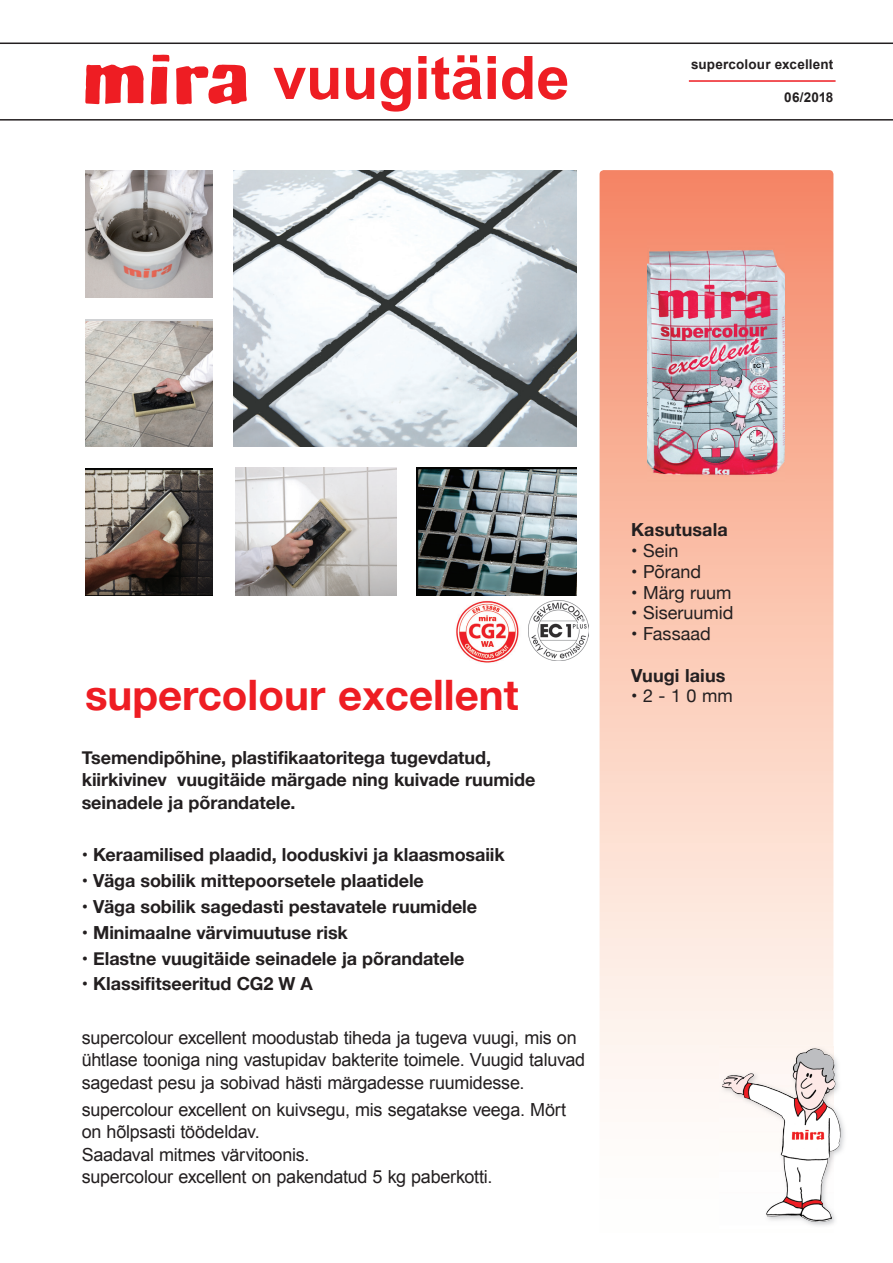
<style>
.page{position:relative;width:893px;height:1263px;background:#fff}
.page>*{position:absolute;margin:0;border:0;box-sizing:border-box;transform-origin:0 0}
.t1{font:700 60px "Arial";letter-spacing:-.01em;color:#ee1d23}
.t2{font:700 42px "Helvetica Neue";color:#ee1d23}
.t3{font:700 18px/22.5px "Helvetica Neue";letter-spacing:-.005em;color:#231f20}
.t4{font:18px/22.5px "Arial";letter-spacing:-.015em;color:#231f20}
.t5{font:18px "Helvetica Neue";color:#231f20}
.t6{font:700 13.5px "Arial";letter-spacing:.01em;color:#231f20}
</style>
<div class="page">
<svg style="left:600px;top:170px;width:233px;height:922px;background:#fac9b7"></svg>
<hr style="left:0;top:119px;width:893px;height:2px;background:#231f20">
<img style="left:720px;top:1046px;width:125px;height:180px">
<img style="left:722px;top:1048px;width:92px;height:50px">
<svg style="left:85px;top:64px;width:59px;height:40px"></svg>
<svg style="left:151px;top:55px;width:19px;height:49px"></svg>
<svg style="left:176px;top:64px;width:71px;height:41px"></svg>
<hr style="left:0;top:43px;width:893px;height:1px;background:#231f20">
<img style="left:528px;top:600px;width:61px;height:61px">
<img style="left:85px;top:170px;width:128px;height:128px">
<img style="left:85px;top:321px;width:128px;height:125px">
<img style="left:235px;top:468px;width:162px;height:127px">
<img style="left:234px;top:170px;width:343px;height:276px">
<img style="left:85px;top:469px;width:128px;height:126px">
<img style="left:416px;top:468px;width:161px;height:127px">
<hr style="left:689px;top:80px;width:147px;height:2px;background:#ee1d23">
<img style="left:648px;top:240px;width:136px;height:242px">
<img style="left:456px;top:601px;width:63px;height:62px">
<h1 class="t1" style="left:273px;top:38px;width:298px">vuugitäide</h1>
<p class="t6" style="left:691px;top:55px;width:144px">supercolour excellent</p>
<p class="t6" style="left:784px;top:88px;width:51px">06/2018</p>
<p class="t3" style="left:631px;top:519px;width:98px">Kasutusala</p>
<p class="t5" style="left:631px;top:538px;width:49px">• Sein</p>
<p class="t5" style="left:631px;top:558px;width:71px">• Põrand</p>
<p class="t5" style="left:631px;top:579px;width:102px">• Märg ruum</p>
<p class="t5" style="left:631px;top:600px;width:104px">• Siseruumid</p>
<p class="t5" style="left:631px;top:621px;width:81px">• Fassaad</p>
<p class="t3" style="left:631px;top:664px;width:96px">Vuugi laius</p>
<h2 class="t2" style="left:85px;top:662px;width:435px">supercolour excellent</h2>
<p class="t5" style="left:631px;top:683px;width:103px">• 2 - 1 0 mm</p>
<p class="t3" style="left:82px;top:746px;width:455px">Tsemendipõhine, plastifikaatoritega tugevdatud, kiirkivinev vuugitäide märgade ning kuivade ruumide seinadele ja põrandatele.</p>
<p class="t3" style="left:82px;top:844px;width:425px">• Keraamilised plaadid, looduskivi ja klaasmosaiik</p>
<p class="t3" style="left:82px;top:870px;width:344px">• Väga sobilik mittepoorsetele plaatidele</p>
<p class="t3" style="left:82px;top:896px;width:397px">• Väga sobilik sagedasti pestavatele ruumidele</p>
<p class="t3" style="left:82px;top:921px;width:268px">• Minimaalne värvimuutuse risk</p>
<p class="t3" style="left:82px;top:947px;width:384px">• Elastne vuugitäide seinadele ja põrandatele</p>
<p class="t3" style="left:82px;top:973px;width:233px">• Klassifitseeritud CG2 W A</p>
<p class="t4" style="left:82px;top:1026px;width:505px">supercolour excellent moodustab tiheda ja tugeva vuugi, mis on ühtlase tooniga ning vastupidav bakterite toimele. Vuugid taluvad sagedast pesu ja sobivad hästi märgadesse ruumidesse.</p>
<p class="t4" style="left:82px;top:1098px;width:486px">supercolour excellent on kuivsegu, mis segatakse veega. Mört on hõlpsasti töödeldav.<br>Saadaval mitmes värvitoonis.<br>supercolour excellent on pakendatud 5 kg paberkotti.</p>
</div>
